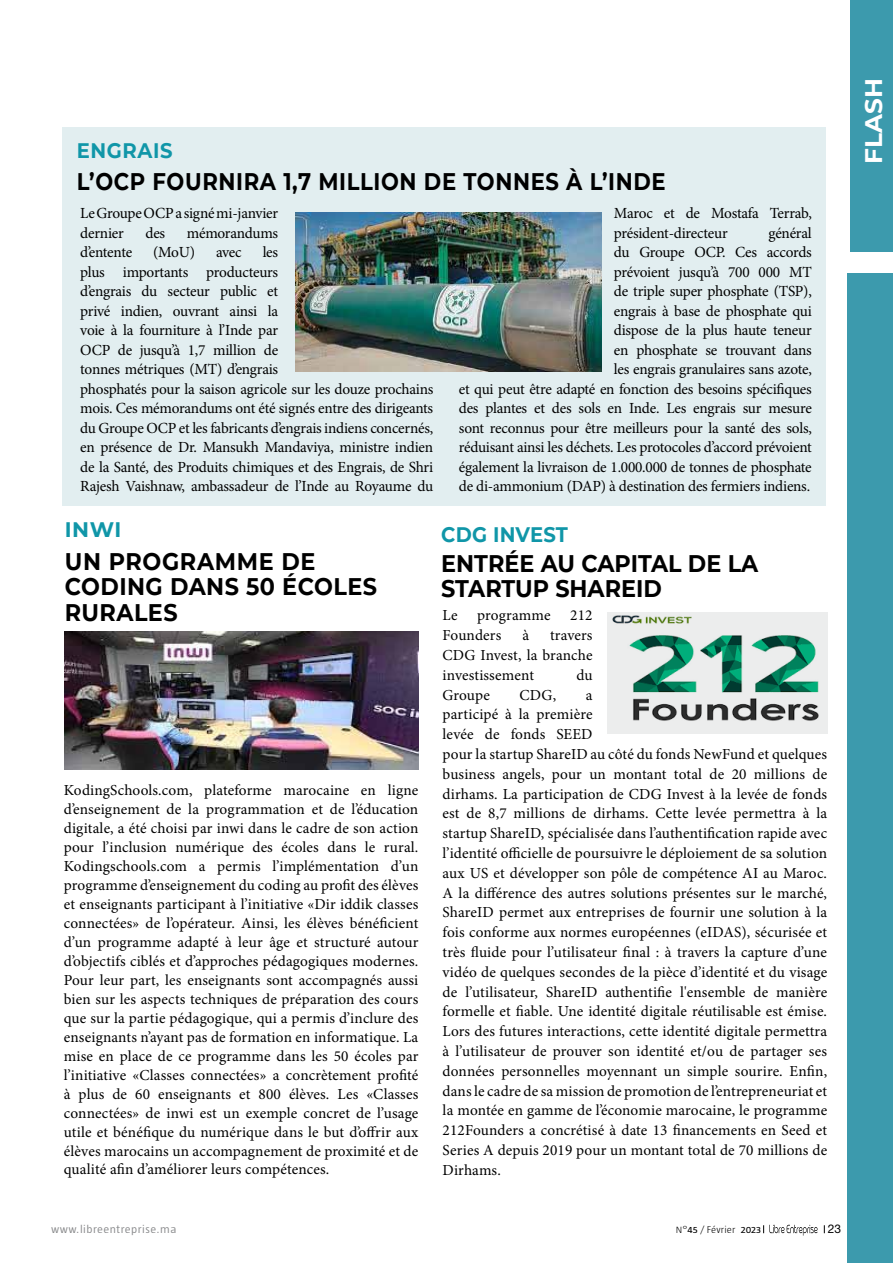
<style>
.page{position:relative;width:893px;height:1263px;background:#fff}
.page>*{position:absolute;margin:0;border:0;box-sizing:border-box;transform-origin:0 0}
.t1{font:700 24px "Montserrat";letter-spacing:.02em;color:#000;scale:.88 1}
.t2{font:700 24px/25.5px "Montserrat";letter-spacing:.02em;color:#000;scale:.93 1}
.t3{font:700 24px/25.5px "Montserrat";color:#000;scale:.93 1}
.t4{font:700 24px "Montserrat";color:#fff}
.t5{font:700 21px "Montserrat";letter-spacing:.02em;color:#1096a8;scale:.93 1}
.t6{font:700 21px "Montserrat";letter-spacing:.02em;color:#1096a8}
.t7{font:15.45px/19.5px "Minion Pro";letter-spacing:-.015em;color:#000}
.t8{font:15.3px/19.8px "Minion Pro";letter-spacing:.01em;color:#000;text-align:justify}
.t9{font:12px "Helvetica Neue";color:#000}
.t10{font:300 11.4px "Taz";letter-spacing:.04em;color:#87888a;scale:1.11 1}
.t11{font:300 10.05px "Taz";letter-spacing:.02em;color:#000;scale:1.08 1}
.s1{font-size:9.3px}
.s2{font-weight:400;font-size:9.3px}
</style>
<div class="page">
<svg style="left:763px;top:1225px;width:54px;height:10px"></svg>
<div style="left:850px;top:0;width:43px;height:252px;background:#3c9aad"></div>
<div style="left:847px;top:273px;width:46px;height:990px;background:#3c9aad"></div>
<div style="left:62px;top:127px;width:764px;height:378px;background:#e2eef0"></div>
<img style="left:295px;top:213px;width:306px;height:158px">
<img style="left:64px;top:631px;width:354px;height:138px">
<img style="left:608px;top:612px;width:220px;height:122px">
<h2 class="t5" style="left:77px;top:136px;width:104px">ENGRAIS</h2>
<h1 class="t1" style="left:77px;top:164px;width:668px">L’OCP FOURNIRA 1,7 MILLION DE TONNES À L’INDE</h1>
<p class="t7" style="left:80px;top:204px;width:199px">Le Groupe OCP a signé mi-janvier dernier</p>
<p class="t7" style="left:146px;top:223px;width:21px">des</p>
<p class="t7" style="left:187px;top:223px;width:93px">mémorandums</p>
<p class="t7" style="left:80px;top:243px;width:355px;text-indent:182px">les<br>plus importants producteurs<br>d’engrais du secteur public et<br>privé indien, ouvrant ainsi la<br>voie à la fourniture à l’Inde par<br>OCP de jusqu’à 1,7 million de<br>tonnes métriques (MT) d’engrais<br>phosphatés pour la saison agricole sur les douze prochains mois. Ces mémorandums ont été signés entre des dirigeants du Groupe OCP et les fabricants d’engrais indiens concernés, en présence de Dr. Mansukh Mandaviya, ministre indien de la Santé, des Produits chimiques et des Engrais, de Shri Rajesh Vaishnaw, ambassadeur de l’Inde au Royaume du</p>
<p class="t7" style="left:80px;top:243px;width:53px">d’entente</p>
<p class="t7" style="left:153px;top:243px;width:43px">(MoU)</p>
<p class="t7" style="left:216px;top:243px;width:27px">avec</p>
<p class="t7" style="left:614px;top:204px;width:199px">Maroc et de Mostafa Terrab, président-directeur</p>
<p class="t7" style="left:459px;top:223px;width:355px;text-align:right">général<br>du Groupe OCP. Ces accords<br>prévoient jusqu’à 700 000 MT<br>de triple super phosphate (TSP),<br>engrais à base de phosphate qui<br>dispose de la plus haute teneur<br>en phosphate se trouvant dans<br>les engrais granulaires sans azote,<br>et qui peut être adapté en fonction des besoins spécifiques des plantes et des sols en Inde. Les engrais sur mesure sont reconnus pour être meilleurs pour la santé des sols, réduisant ainsi les déchets. Les protocoles d’accord prévoient également la livraison de 1.000.000 de tonnes de phosphate de di-ammonium (DAP) à destination des fermiers indiens.</p>
<h2 class="t6" style="left:65px;top:514px;width:58px">INWI</h2>
<h1 class="t2" style="left:65px;top:547px;width:337px">UN PROGRAMME DE<br>CODING DANS 50 ÉCOLES<br>RURALES</h1>
<p class="t8" style="left:64px;top:781px;width:356px;line-height:18.9px">KodingSchools.com, plateforme marocaine en ligne d’enseignement de la programmation et de l’éducation digitale, a été choisi par inwi dans le cadre de son action pour l’inclusion numérique des écoles dans le rural.<br>Kodingschools.com a permis l’implémentation d’un programme d’enseignement du coding au profit des élèves et enseignants participant à l’initiative «Dir iddik classes connectées» de l’opérateur. Ainsi, les élèves bénéficient d’un programme adapté à leur âge et structuré autour d’objectifs ciblés et d’approches pédagogiques modernes.<br>Pour leur part, les enseignants sont accompagnés aussi bien sur les aspects techniques de préparation des cours que sur la partie pédagogique, qui a permis d’inclure des enseignants n’ayant pas de formation en informatique. La mise en place de ce programme dans les 50 écoles par l’initiative «Classes connectées» a concrètement profité à plus de 60 enseignants et 800 élèves. Les «Classes connectées» de inwi est un exemple concret de l’usage utile et bénéfique du numérique dans le but d’offrir aux élèves marocains un accompagnement de proximité et de qualité afin d’améliorer leurs compétences.</p>
<h2 class="t5" style="left:441px;top:519px;width:138px">CDG INVEST</h2>
<h1 class="t3" style="left:441px;top:549px;width:342px">ENTRÉE AU CAPITAL DE LA<br>STARTUP SHAREID</h1>
<p class="t8" style="left:443px;top:606px;width:17px">Le</p>
<p class="t8" style="left:477px;top:606px;width:75px">programme</p>
<p class="t8" style="left:570px;top:606px;width:24px">212</p>
<p class="t8" style="left:443px;top:625px;width:60px">Founders</p>
<p class="t8" style="left:522px;top:625px;width:8px">à</p>
<p class="t8" style="left:443px;top:625px;width:151px;text-indent:107px">travers CDG Invest, la branche investissement</p>
<p class="t8" style="left:576px;top:665px;width:18px">du</p>
<p class="t8" style="left:443px;top:685px;width:49px">Groupe</p>
<p class="t8" style="left:520px;top:685px;width:38px">CDG,</p>
<p class="t8" style="left:443px;top:685px;width:386px;text-align:left;text-indent:143px">a<br>participé à la première<br>levée de fonds SEED<br>pour la startup ShareID au côté du fonds NewFund et quelques business angels, pour un montant total de 20 millions de dirhams. La participation de CDG Invest à la levée de fonds est de 8,7 millions de dirhams. Cette levée permettra à la startup ShareID, spécialisée dans l’authentification rapide avec l’identité officielle de poursuivre le déploiement de sa solution aux US et développer son pôle de compétence AI au Maroc.<br>A la différence des autres solutions présentes sur le marché, ShareID permet aux entreprises de fournir une solution à la fois conforme aux normes européennes (eIDAS), sécurisée et très fluide pour l’utilisateur final : à travers la capture d’une vidéo de quelques secondes de la pièce d’identité et du visage de l’utilisateur, ShareID authentifie l'ensemble de manière formelle et fiable. Une identité digitale réutilisable est émise.<br>Lors des futures interactions, cette identité digitale permettra à l’utilisateur de prouver son identité et/ou de partager ses données personnelles moyennant un simple sourire. Enfin, dans le cadre de sa mission de promotion de l’entrepreneuriat et la montée en gamme de l’économie marocaine, le programme 212Founders a concrétisé à date 13 financements en Seed et Series A depuis 2019 pour un montant total de 70 millions de Dirhams.</p>
<p class="t10" style="left:51px;top:1223px;width:114px">www.libreentreprise.ma</p>
<p class="t11" style="left:676px;top:1223px;width:80px"><span class="s1">N°</span><span class="s2">45</span> <span class="s1">/</span> Février <span class="s2">2023</span></p>
<p class="t9" style="left:828px;top:1221px;width:15px">23</p>
<h1 class="t4" style="left:856px;top:164px;width:87px;rotate:-90deg">FLASH</h1>
</div>
